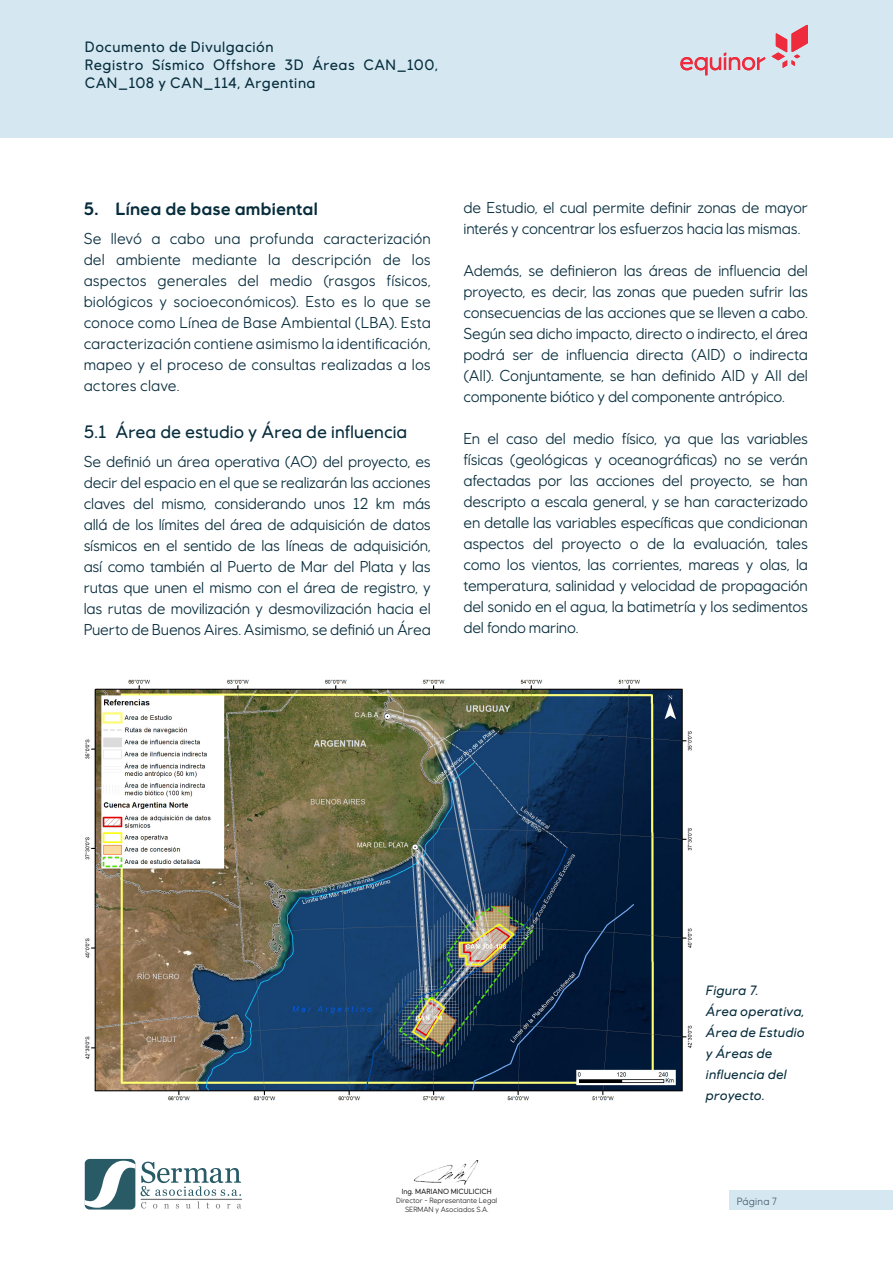
<style>
.page{position:relative;width:893px;height:1263px;background:#fff}
.page>*{position:absolute;margin:0;border:0;box-sizing:border-box;transform-origin:0 0}
.mellomtitler{font:500 18px "Equinor";letter-spacing:.005em;color:#072d3d}
.mellomtitler-2{font:700 18px "Equinor";letter-spacing:.01em;color:#072d3d}
.body_text{font:15.75px/21px "Equinor";letter-spacing:-.015em;color:#072d3d;text-align:justify}
.body_text-2{font:500 15px/18px "Equinor";letter-spacing:.035em;color:#072d3d}
.t1{font:italic 500 13.5px/21px "Equinor";letter-spacing:.015em;color:#072d3d}
.t2{font:10.5px "Equinor";letter-spacing:.025em;color:#435969}
.t3{font:7.5px/9px "Equinor";color:#231f20;text-align:center}
.t4{font:500 7.5px "Equinor";color:#231f20}
</style>
<div class="page">
<img style="left:85px;top:679px;width:607px;height:422px">
<div style="left:729px;top:1191px;width:164px;height:19px;background:#d5e8f1"></div>
<hr style="left:141px;top:1199px;width:101px;height:1px;background:#76787b">
<svg style="left:85px;top:1159px;width:156px;height:50px"></svg>
<img style="left:415px;top:1160px;width:63px;height:25px">
<div style="left:0;top:0;width:893px;height:138px;background:#d5e8f1"></div>
<svg style="left:772px;top:25px;width:36px;height:43px"></svg>
<svg style="left:680px;top:53px;width:85px;height:22px"></svg>
<p class="body_text-2" style="left:85px;top:37px;width:190px">Documento de Divulgación</p>
<p class="body_text-2" style="left:85px;top:55px;width:355px">Registro Sísmico Offshore 3D Áreas CAN_100,<br>CAN_108 y CAN_114, Argentina</p>
<p class="mellomtitler-2" style="left:84px;top:198px;width:236px">5. Línea de base ambiental</p>
<p class="body_text" style="left:84px;top:228px;width:349px">Se llevó a cabo una profunda caracterización del ambiente mediante la descripción de los aspectos generales del medio (rasgos físicos, biológicos y socioeconómicos). Esto es lo que se conoce como Línea de Base Ambiental (LBA). Esta caracterización contiene asimismo la identificación, mapeo y el proceso de consultas realizadas a los actores clave.</p>
<p class="mellomtitler" style="left:84px;top:421px;width:325px">5.1 Área de estudio y Área de influencia</p>
<p class="body_text" style="left:84px;top:451px;width:349px">Se definió un área operativa (AO) del proyecto, es decir del espacio en el que se realizarán las acciones claves del mismo, considerando unos 12 km más allá de los límites del área de adquisición de datos sísmicos en el sentido de las líneas de adquisición, así como también al Puerto de Mar del Plata y las rutas que unen el mismo con el área de registro, y las rutas de movilización y desmovilización hacia el Puerto de Buenos Aires. Asimismo, se definió un Área</p>
<p class="body_text" style="left:463px;top:197px;width:346px">de Estudio, el cual permite definir zonas de mayor interés y concentrar los esfuerzos hacia las mismas.</p>
<p class="body_text" style="left:463px;top:260px;width:346px">Además, se definieron las áreas de influencia del proyecto, es decir, las zonas que pueden sufrir las consecuencias de las acciones que se lleven a cabo.<br>Según sea dicho impacto, directo o indirecto, el área podrá ser de influencia directa (AID) o indirecta (AII). Conjuntamente, se han definido AID y AII del componente biótico y del componente antrópico.</p>
<p class="body_text" style="left:463px;top:428px;width:346px">En el caso del medio físico, ya que las variables físicas (geológicas y oceanográficas) no se verán afectadas por las acciones del proyecto, se han descripto a escala general, y se han caracterizado en detalle las variables específicas que condicionan aspectos del proyecto o de la evaluación, tales como los vientos, las corrientes, mareas y olas, la temperatura, salinidad y velocidad de propagación del sonido en el agua, la batimetría y los sedimentos del fondo marino.</p>
<p class="t1" style="left:706px;top:980px;width:54px">Figura 7.</p>
<p class="t1" style="left:706px;top:1001px;width:100px">Área operativa,<br>Área de Estudio y Áreas de influencia del proyecto.</p>
<p class="t4" style="left:402px;top:1187px;width:92px">Ing. MARIANO MICULICICH</p>
<p class="t3" style="left:396px;top:1196px;width:103px">Director - Representante Legal<br>SERMAN y Asociados S.A.</p>
<p class="t2" style="left:737px;top:1195px;width:42px">Página 7</p>
</div>
